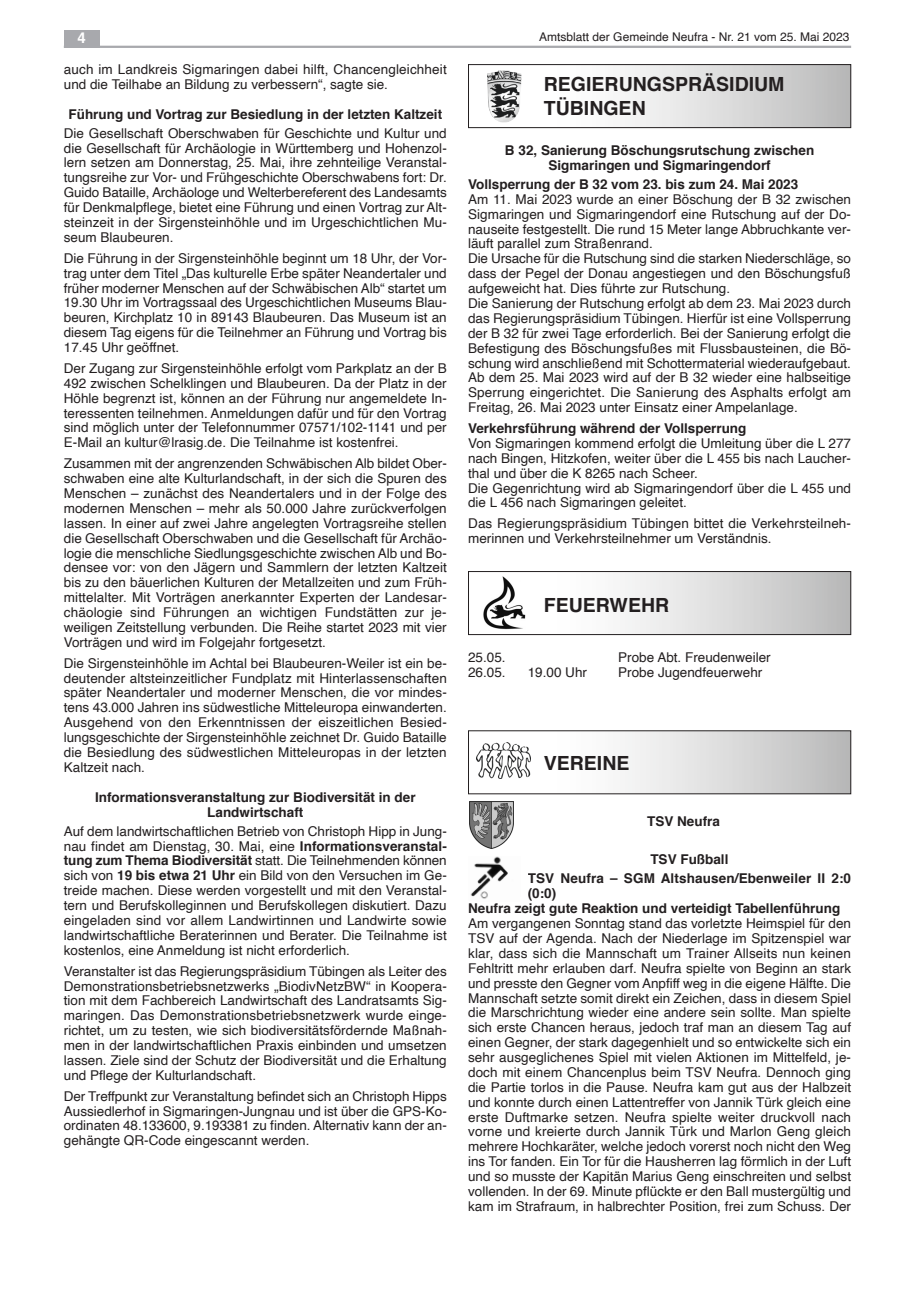
<style>
.page{position:relative;width:915px;height:1297px;background:#fff}
.page>*{position:absolute;margin:0;border:0;box-sizing:border-box;transform-origin:0 0}
.t1{font:700 19.5px/23.4px "Helvetica";color:#231f20}
.t2{font:700 15px "Helvetica";color:#fff}
.t3{font:13.5px/14.9px "Helvetica";color:#231f20;text-align:justify}
.t4{font:700 13.5px/14.9px "Helvetica";color:#231f20;text-align:center}
.t5{font:12px "Helvetica";color:#231f20}
.s1{font-weight:700}
</style>
<div class="page">
<hr style="left:64px;top:46px;width:786px;height:2px;background:#a8a9ad">
<div style="left:64px;top:30px;width:35px;height:17px;background:#a8a9ad"></div>
<div style="left:468px;top:65px;width:382px;height:62px;background:linear-gradient(to right,#fff,#c2c2c2)"></div>
<div style="left:468px;top:64px;width:382px;height:64px;border:1px solid #231f20"></div>
<img style="left:486px;top:70px;width:35px;height:53px">
<div style="left:468px;top:572px;width:382px;height:62px;background:linear-gradient(to right,#fff,#c2c2c2)"></div>
<div style="left:468px;top:571px;width:382px;height:64px;border:1px solid #231f20"></div>
<img style="left:479px;top:574px;width:48px;height:58px">
<img style="left:470px;top:857px;width:38px;height:42px">
<img style="left:469px;top:801px;width:44px;height:48px">
<div style="left:468px;top:731px;width:382px;height:62px;background:linear-gradient(to right,#fff,#c2c2c2)"></div>
<img style="left:476px;top:742px;width:54px;height:37px">
<p class="t2" style="left:77px;top:32px;width:10px">4</p>
<p class="t5" style="left:539px;top:32px;width:312px">Amtsblatt der Gemeinde Neufra - Nr. 21 vom 25. Mai 2023</p>
<p class="t1" style="left:543px;top:74px;width:242px">REGIERUNGSPRÄSIDIUM<br>TÜBINGEN</p>
<p class="t3" style="left:64px;top:63px;width:384px">auch im Landkreis Sigmaringen dabei hilft, Chancengleichheit und die Teilhabe an Bildung zu verbessern“, sagte sie.</p>
<p class="t4" style="left:68px;top:107px;width:375px">Führung und Vortrag zur Besiedlung in der letzten Kaltzeit</p>
<p class="t3" style="left:64px;top:127px;width:384px">Die Gesellschaft Oberschwaben für Geschichte und Kultur und die Gesellschaft für Archäologie in Württemberg und Hohenzol&shy;lern setzen am Donnerstag, 25. Mai, ihre zehnteilige Veranstal&shy;tungsreihe zur Vor- und Frühgeschichte Oberschwabens fort: Dr.<br>Guido Bataille, Archäologe und Welterbereferent des Landesamts für Denkmalpflege, bietet eine Führung und einen Vortrag zur Alt&shy;steinzeit in der Sirgensteinhöhle und im Urgeschichtlichen Mu&shy;seum Blaubeuren.</p>
<p class="t3" style="left:64px;top:252px;width:384px">Die Führung in der Sirgensteinhöhle beginnt um 18 Uhr, der Vor&shy;trag unter dem Titel „Das kulturelle Erbe später Neandertaler und früher moderner Menschen auf der Schwäbischen Alb“ startet um 19.30 Uhr im Vortragssaal des Urgeschichtlichen Museums Blau&shy;beuren, Kirchplatz 10 in 89143 Blaubeuren. Das Museum ist an diesem Tag eigens für die Teilnehmer an Führung und Vortrag bis 17.45 Uhr geöffnet.</p>
<p class="t3" style="left:64px;top:362px;width:384px">Der Zugang zur Sirgensteinhöhle erfolgt vom Parkplatz an der B 492 zwischen Schelklingen und Blaubeuren. Da der Platz in der Höhle begrenzt ist, können an der Führung nur angemeldete In&shy;teressenten teilnehmen. Anmeldungen dafür und für den Vortrag sind möglich unter der Telefonnummer 07571/102-1141 und per E-Mail an kultur@lrasig.de. Die Teilnahme ist kostenfrei.</p>
<p class="t3" style="left:64px;top:457px;width:384px">Zusammen mit der angrenzenden Schwäbischen Alb bildet Ober&shy;schwaben eine alte Kulturlandschaft, in der sich die Spuren des Menschen – zunächst des Neandertalers und in der Folge des modernen Menschen – mehr als 50.000 Jahre zurückverfolgen lassen. In einer auf zwei Jahre angelegten Vortragsreihe stellen die Gesellschaft Oberschwaben und die Gesellschaft für Archäo&shy;logie die menschliche Siedlungsgeschichte zwischen Alb und Bo&shy;densee vor: von den Jägern und Sammlern der letzten Kaltzeit bis zu den bäuerlichen Kulturen der Metallzeiten und zum Früh&shy;mittelalter. Mit Vorträgen anerkannter Experten der Landesar&shy;chäologie sind Führungen an wichtigen Fundstätten zur je&shy;weiligen Zeitstellung verbunden. Die Reihe startet 2023 mit vier Vorträgen und wird im Folgejahr fortgesetzt.</p>
<p class="t3" style="left:64px;top:657px;width:384px">Die Sirgensteinhöhle im Achtal bei Blaubeuren-Weiler ist ein be&shy;deutender altsteinzeitlicher Fundplatz mit Hinterlassenschaften später Neandertaler und moderner Menschen, die vor mindes&shy;tens 43.000 Jahren ins südwestliche Mitteleuropa einwanderten.<br>Ausgehend von den Erkenntnissen der eiszeitlichen Besied&shy;lungsgeschichte der Sirgensteinhöhle zeichnet Dr. Guido Bataille die Besiedlung des südwestlichen Mitteleuropas in der letzten Kaltzeit nach.</p>
<p class="t4" style="left:95px;top:791px;width:322px">Informationsveranstaltung zur Biodiversität in der<br>Landwirtschaft</p>
<p class="t3" style="left:64px;top:825px;width:384px">Auf dem landwirtschaftlichen Betrieb von Christoph Hipp in Jung&shy;nau findet am Dienstag, 30. Mai, eine <span class="s1">Informationsveranstal&shy;tung zum Thema Biodiversität</span> statt. Die Teilnehmenden können sich von <span class="s1">19 bis etwa 21 Uhr</span> ein Bild von den Versuchen im Ge&shy;treide machen. Diese werden vorgestellt und mit den Veranstal&shy;tern und Berufskolleginnen und Berufskollegen diskutiert. Dazu eingeladen sind vor allem Landwirtinnen und Landwirte sowie landwirtschaftliche Beraterinnen und Berater. Die Teilnahme ist kostenlos, eine Anmeldung ist nicht erforderlich.</p>
<p class="t3" style="left:64px;top:964px;width:384px">Veranstalter ist das Regierungspräsidium Tübingen als Leiter des Demonstrationsbetriebsnetzwerks „BiodivNetzBW“ in Koopera&shy;tion mit dem Fachbereich Landwirtschaft des Landratsamts Sig&shy;maringen. Das Demonstrationsbetriebsnetzwerk wurde einge&shy;richtet, um zu testen, wie sich biodiversitätsfördernde Maßnah&shy;men in der landwirtschaftlichen Praxis einbinden und umsetzen lassen. Ziele sind der Schutz der Biodiversität und die Erhaltung und Pflege der Kulturlandschaft.</p>
<p class="t3" style="left:64px;top:1090px;width:384px">Der Treffpunkt zur Veranstaltung befindet sich an Christoph Hipps Aussiedlerhof in Sigmaringen-Jungnau und ist über die GPS-Ko&shy;ordinaten 48.133600, 9.193381 zu finden. Alternativ kann der an&shy;gehängte QR-Code eingescannt werden.</p>
<p class="t4" style="left:505px;top:144px;width:311px">B 32, Sanierung Böschungsrutschung zwischen<br>Sigmaringen und Sigmaringendorf</p>
<p class="t4" style="left:468px;top:178px;width:331px">Vollsperrung der B 32 vom 23. bis zum 24. Mai 2023</p>
<p class="t3" style="left:468px;top:193px;width:384px">Am 11. Mai 2023 wurde an einer Böschung der B 32 zwischen Sigmaringen und Sigmaringendorf eine Rutschung auf der Do&shy;nauseite festgestellt. Die rund 15 Meter lange Abbruchkante ver&shy;läuft parallel zum Straßenrand.</p>
<p class="t3" style="left:468px;top:252px;width:384px">Die Ursache für die Rutschung sind die starken Niederschläge, so dass der Pegel der Donau angestiegen und den Böschungsfuß aufgeweicht hat. Dies führte zur Rutschung.</p>
<p class="t3" style="left:468px;top:297px;width:384px">Die Sanierung der Rutschung erfolgt ab dem 23. Mai 2023 durch das Regierungspräsidium Tübingen. Hierfür ist eine Vollsperrung der B 32 für zwei Tage erforderlich. Bei der Sanierung erfolgt die Befestigung des Böschungsfußes mit Flussbausteinen, die Bö&shy;schung wird anschließend mit Schottermaterial wiederaufgebaut.<br>Ab dem 25. Mai 2023 wird auf der B 32 wieder eine halbseitige Sperrung eingerichtet. Die Sanierung des Asphalts erfolgt am Freitag, 26. Mai 2023 unter Einsatz einer Ampelanlage.</p>
<p class="t4" style="left:468px;top:422px;width:280px">Verkehrsführung während der Vollsperrung</p>
<p class="t3" style="left:468px;top:437px;width:384px">Von Sigmaringen kommend erfolgt die Umleitung über die L 277 nach Bingen, Hitzkofen, weiter über die L 455 bis nach Laucher&shy;thal und über die K 8265 nach Scheer.</p>
<p class="t3" style="left:468px;top:481px;width:384px">Die Gegenrichtung wird ab Sigmaringendorf über die L 455 und die L 456 nach Sigmaringen geleitet.</p>
<p class="t3" style="left:468px;top:517px;width:384px">Das Regierungspräsidium Tübingen bittet die Verkehrsteilneh&shy;merinnen und Verkehrsteilnehmer um Verständnis.</p>
<p class="t1" style="left:543px;top:595px;width:127px">FEUERWEHR</p>
<p class="t3" style="left:468px;top:651px;width:39px">25.05.</p>
<p class="t3" style="left:618px;top:651px;width:154px">Probe Abt. Freudenweiler</p>
<p class="t3" style="left:468px;top:666px;width:39px">26.05.</p>
<p class="t3" style="left:527px;top:666px;width:61px">19.00 Uhr</p>
<p class="t3" style="left:618px;top:666px;width:146px">Probe Jugendfeuerwehr</p>
<p class="t1" style="left:543px;top:753px;width:87px">VEREINE</p>
<p class="t4" style="left:647px;top:815px;width:74px">TSV Neufra</p>
<p class="t4" style="left:650px;top:853px;width:80px">TSV Fußball</p>
<p class="t4" style="left:527px;top:872px;width:325px;text-align:left">TSV Neufra – SGM Altshausen/Ebenweiler II 2:0 (0:0)</p>
<p class="t4" style="left:468px;top:902px;width:373px">Neufra zeigt gute Reaktion und verteidigt Tabellenführung</p>
<p class="t3" style="left:468px;top:917px;width:384px">Am vergangenen Sonntag stand das vorletzte Heimspiel für den TSV auf der Agenda. Nach der Niederlage im Spitzenspiel war klar, dass sich die Mannschaft um Trainer Allseits nun keinen Fehltritt mehr erlauben darf. Neufra spielte von Beginn an stark und presste den Gegner vom Anpfiff weg in die eigene Hälfte. Die Mannschaft setzte somit direkt ein Zeichen, dass in diesem Spiel die Marschrichtung wieder eine andere sein sollte. Man spielte sich erste Chancen heraus, jedoch traf man an diesem Tag auf einen Gegner, der stark dagegenhielt und so entwickelte sich ein sehr ausgeglichenes Spiel mit vielen Aktionen im Mittelfeld, je&shy;doch mit einem Chancenplus beim TSV Neufra. Dennoch ging die Partie torlos in die Pause. Neufra kam gut aus der Halbzeit und konnte durch einen Lattentreffer von Jannik Türk gleich eine erste Duftmarke setzen. Neufra spielte weiter druckvoll nach vorne und kreierte durch Jannik Türk und Marlon Geng gleich mehrere Hochkaräter, welche jedoch vorerst noch nicht den Weg ins Tor fanden. Ein Tor für die Hausherren lag förmlich in der Luft und so musste der Kapitän Marius Geng einschreiten und selbst vollenden. In der 69. Minute pflückte er den Ball mustergültig und kam im Strafraum, in halbrechter Position, frei zum Schuss. Der</p>
</div>
